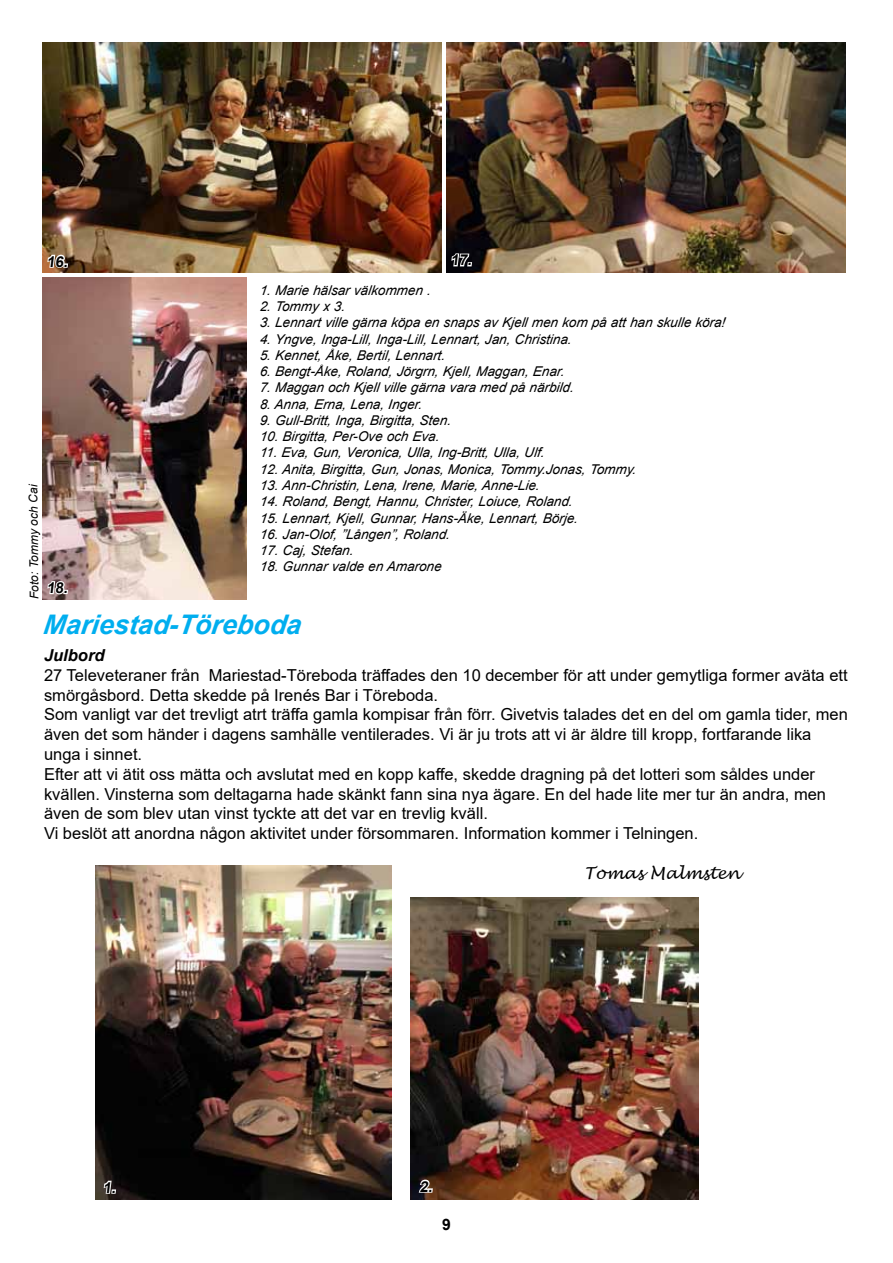
<style>
.page{position:relative;width:893px;height:1263px;background:#fff}
.page>*{position:absolute;margin:0;border:0;box-sizing:border-box;transform-origin:0 0}
.t1{font:italic 700 27px "Arial";color:#00aeef}
.t2{font:16.5px/19.8px "Arial";color:#000}
.t3{font:italic 16.5px "Lucida Handwriting";color:#000}
.t4{font:italic 700 16.5px "Arial";color:#000}
.t5{font:700 15.75px "Arial";color:#000}
.t6{font:700 15px "Arial";color:#000}
.t7{font:italic 13.5px "Arial";color:#000}
.t8{font:italic 12px "Arial";letter-spacing:-.01em;color:#000}
</style>
<div class="page">
<img style="left:446px;top:43px;width:399px;height:229px">
<img style="left:43px;top:43px;width:398px;height:200px">
<img style="left:42px;top:243px;width:688px;height:357px">
<img style="left:95px;top:865px;width:296px;height:334px">
<svg style="left:102px;top:1179px;width:14px;height:16px"></svg>
<img style="left:410px;top:897px;width:288px;height:302px">
<svg style="left:417px;top:1178px;width:16px;height:22px"></svg>
<p class="t6" style="left:47px;top:251px;width:25px">16.</p>
<p class="t8" style="left:26px;top:599px;width:117px;rotate:-90deg">Foto: Tommy och Cai</p>
<p class="t6" style="left:47px;top:577px;width:25px">18.</p>
<p class="t6" style="left:451px;top:249px;width:25px">17.</p>
<p class="t7" style="left:259px;top:281px;width:175px">1. Marie hälsar välkommen .</p>
<p class="t7" style="left:259px;top:298px;width:89px">2. Tommy x 3.</p>
<p class="t7" style="left:259px;top:314px;width:467px">3. Lennart ville gärna köp a en snaps av Kjell men kom p å att han skulle köra!</p>
<p class="t7" style="left:259px;top:330px;width:316px">4. Yngve, Inga-Lill, Inga-Lill, Lennart, Jan, Christina.</p>
<p class="t7" style="left:259px;top:346px;width:189px">5. Kennet, Åke, Bertil, Lennart.</p>
<p class="t7" style="left:259px;top:363px;width:309px">6. Bengt-Åke, Roland, Jörgrn, Kjell, Maggan, Enar.</p>
<p class="t7" style="left:259px;top:379px;width:318px">7. Maggan och Kjell ville gärna vara med på närbild.</p>
<p class="t7" style="left:259px;top:395px;width:166px">8. Anna, Erna, Lena, Inger.</p>
<p class="t7" style="left:259px;top:411px;width:195px">9. Gull-Britt, Inga, Birgitta, Sten.</p>
<p class="t7" style="left:259px;top:428px;width:184px">10. Birgitta, Per-Ove och Eva.</p>
<p class="t7" style="left:259px;top:444px;width:288px">11. Eva, Gun, Veronica, Ulla, Ing-Britt, Ulla, Ulf.</p>
<p class="t7" style="left:259px;top:460px;width:380px">12. Anita, Birgitta, Gun, Jonas, Monica, Tommy.Jonas, Tommy.</p>
<p class="t7" style="left:259px;top:476px;width:284px">13. Ann-Christin, Lena, Irene, Marie, Anne-Lie.</p>
<p class="t7" style="left:259px;top:493px;width:317px">14. Roland, Bengt, Hannu, Christer, Loiuce, Roland.</p>
<p class="t7" style="left:259px;top:509px;width:322px">15. Lennart, Kjell, Gunnar, Hans-Äke, Lennart, Börje.</p>
<p class="t7" style="left:259px;top:525px;width:194px">16. Jan-Olof, ”Lången”, Roland.</p>
<p class="t7" style="left:259px;top:542px;width:98px">17. Caj, Stefan.</p>
<p class="t7" style="left:259px;top:558px;width:186px">18. Gunnar valde en Amarone</p>
<h1 class="t1" style="left:43px;top:607px;width:264px">Mariestad-Töreboda</h1>
<p class="t4" style="left:44px;top:644px;width:62px">Julbord</p>
<p class="t2" style="left:44px;top:665px;width:805px">27 Televeteraner från Mariestad-Töreboda träffades den 10 december för att under gemytliga former aväta ett smörgåsbord. Detta skedde på Irenés Bar i Töreboda.<br>Som vanligt var det trevligt atrt träffa gamla kompisar från förr. Givetvis talades det en del om gamla tider, men även det som händer i dagens samhälle ventilerades. Vi är ju trots att vi är äldre till kropp, fortfarande lika unga i sinnet.<br>Efter att vi ätit oss mätta och avslutat med en kopp kaffe, skedde dragning på det lotteri som såldes under kvällen. Vinsterna som deltagarna hade skänkt fann sina nya ägare. En del hade lite mer tur än andra, men även de som blev utan vinst tyckte att det var en trevlig kväll.<br>Vi beslöt att anordna någon aktivitet under försommaren. Information kommer i Telningen.</p>
<p class="t3" style="left:584px;top:863px;width:157px">Tomas Malmsten</p>
<p class="t6" style="left:103px;top:1177px;width:17px">1.</p>
<p class="t6" style="left:420px;top:1176px;width:17px">2.</p>
<p class="t5" style="left:442px;top:1213px;width:10px">9</p>
</div>
